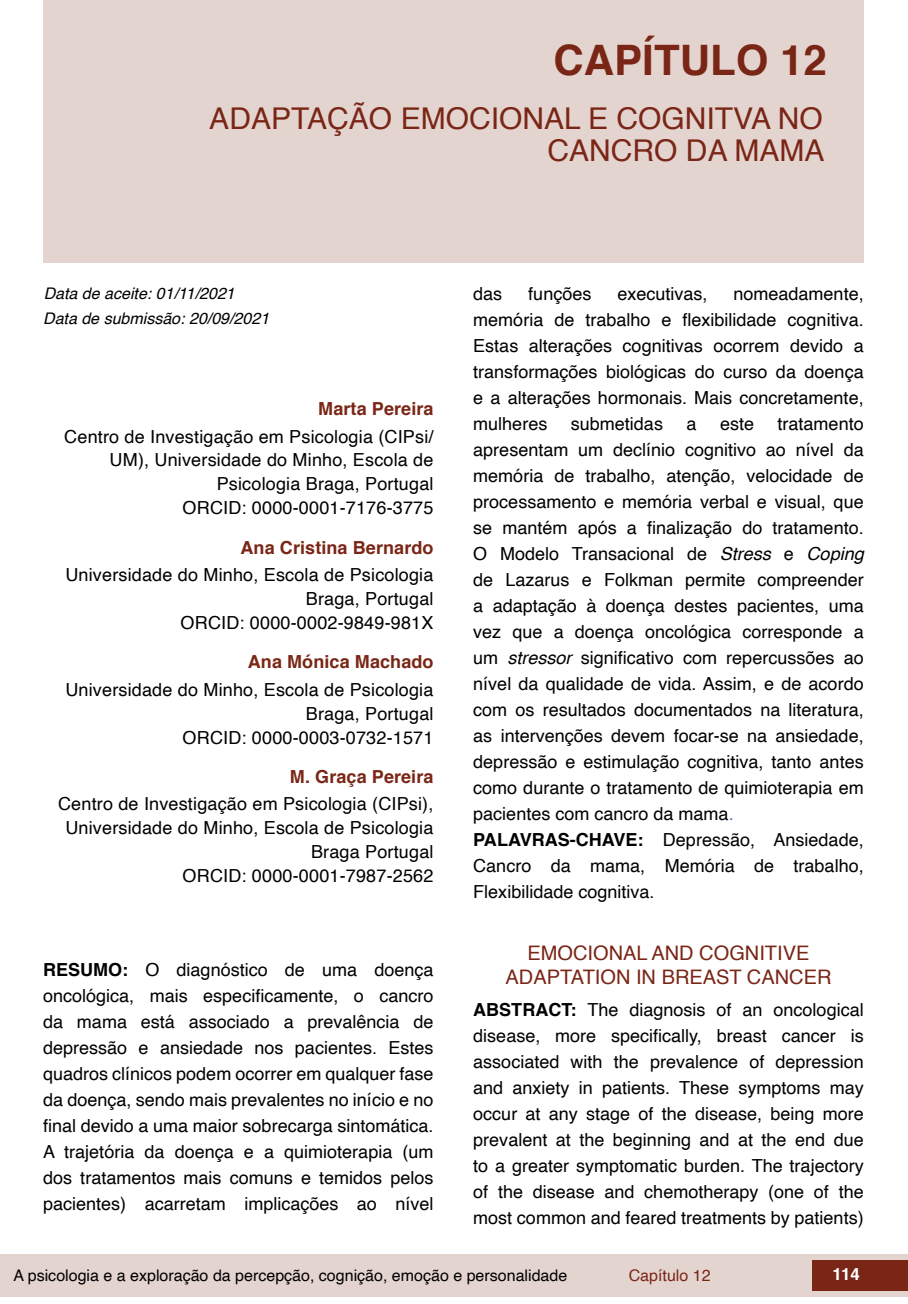
<style>
.page{position:relative;width:908px;height:1304px;background:#fff}
.page>*{position:absolute;margin:0;border:0;box-sizing:border-box;transform-origin:0 0}
.t1{font:700 42px "Helvetica";color:#7a2616}
.t2{font:30px/32px "Helvetica";color:#7a2616;text-align:right}
.t3{font:20px/24px "Helvetica";color:#7a2616;text-align:center}
.t4{font:18px/26px "Helvetica";color:#000;text-align:right}
.t5{font:700 18px "Helvetica";letter-spacing:.005em;color:#7a2616}
.t6{font:700 16.8px "Helvetica";color:#fff}
.t7{font:16px "Helvetica";color:#000}
.t8{font:italic 16px "Helvetica";color:#000}
.t9{font:16px "Helvetica";color:#7a2616}
.s1{font-weight:700}
.s2{font-style:italic}
.s3{color:#4472c4}
</style>
<div class="page">
<div style="left:0;top:1254px;width:906px;height:43px;background:#e4d4d0"></div>
<div style="left:812px;top:1261px;width:95px;height:30px;background:#7a2616"></div>
<div style="left:44px;top:0;width:819px;height:263px;background:#e4d4d0"></div>
<h1 class="t1" style="left:553px;top:26px;width:275px">CAPÍTULO 12</h1>
<h2 class="t2" style="left:209px;top:104px;width:616px">ADAPTAÇÃO EMOCIONAL E COGNITVA NO<br>CANCRO DA MAMA</h2>
<p class="t8" style="left:44px;top:280px;width:192px">Data de aceite: 01/11/2021</p>
<p class="t8" style="left:43px;top:306px;width:227px">Data de submissão: 20/09/2021</p>
<p class="t5" style="left:318px;top:394px;width:117px">Marta Pereira</p>
<p class="t4" style="left:64px;top:425px;width:370px;line-height:24px">Centro de Investigação em Psicologia (CIPsi/ UM), Universidade do Minho, Escola de Psicologia Braga, Portugal<br>ORCID: 0000-0001-7176-3775</p>
<p class="t5" style="left:240px;top:533px;width:194px">Ana Cristina Bernardo</p>
<p class="t4" style="left:65px;top:563px;width:369px;line-height:24px">Universidade do Minho, Escola de Psicologia<br>Braga, Portugal<br>ORCID: 0000-0002-9849-981X</p>
<p class="t5" style="left:248px;top:648px;width:187px">Ana Mónica Machado</p>
<p class="t4" style="left:65px;top:678px;width:369px;line-height:24px">Universidade do Minho, Escola de Psicologia<br>Braga, Portugal<br>ORCID: 0000-0003-0732-1571</p>
<p class="t5" style="left:290px;top:762px;width:145px">M. Graça Pereira</p>
<p class="t4" style="left:58px;top:793px;width:377px;line-height:24px">Centro de Investigação em Psicologia (CIPsi), Universidade do Minho, Escola de Psicologia Braga Portugal<br>ORCID: 0000-0001-7987-2562</p>
<p class="t4" style="left:43px;top:958px;width:392px;text-align:justify"><span class="s1">RESUMO:</span> O diagnóstico de uma doença oncológica, mais especificamente, o cancro da mama está associado a prevalência de depressão e ansiedade nos pacientes. Estes quadros clínicos podem ocorrer em qualquer fase da doença, sendo mais prevalentes no início e no final devido a uma maior sobrecarga sintomática.<br>A trajetória da doença e a quimioterapia (um dos tratamentos mais comuns e temidos pelos pacientes) acarretam implicações ao nível</p>
<p class="t4" style="left:473px;top:281px;width:31px">das</p>
<p class="t4" style="left:528px;top:281px;width:65px">funções</p>
<p class="t4" style="left:617px;top:281px;width:92px">executivas,</p>
<p class="t4" style="left:473px;top:281px;width:392px;text-align:justify;text-indent:260px">nomeadamente, memória de trabalho e flexibilidade cognitiva.<br>Estas alterações cognitivas ocorrem devido a transformações biológicas do curso da doença e a alterações hormonais. Mais concretamente, mulheres</p>
<p class="t4" style="left:570px;top:411px;width:94px">submetidas</p>
<p class="t4" style="left:686px;top:411px;width:12px">a</p>
<p class="t4" style="left:719px;top:411px;width:36px">este</p>
<p class="t4" style="left:473px;top:411px;width:392px;text-align:left;text-indent:304px">tratamento apresentam um declínio cognitivo ao nível da memória de trabalho, atenção, velocidade de processamento e memória verbal e visual, que se mantém após a finalização do tratamento.<br>O Modelo Transacional de <span class="s2">Stress</span> e <span class="s2">Coping </span>de Lazarus e Folkman permite compreender a adaptação à doença destes pacientes, uma vez que a doença oncológica corresponde a um <span class="s2">stressor</span> significativo com repercussões ao nível da qualidade de vida. Assim, e de acordo com os resultados documentados na literatura, as intervenções devem focar-se na ansiedade, depressão e estimulação cognitiva, tanto antes como durante o tratamento de quimioterapia em pacientes com cancro da mama<span class="s3">.<br></span><span class="s1">PALAVRAS-CHAVE:</span> Depressão, Ansiedade, Cancro da mama, Memória de trabalho, Flexibilidade cognitiva.</p>
<p class="t3" style="left:505px;top:942px;width:327px">EMOCIONAL AND COGNITIVE<br>ADAPTATION IN BREAST CANCER</p>
<p class="t4" style="left:473px;top:997px;width:392px;text-align:justify"><span class="s1">ABSTRACT:</span> The diagnosis of an oncological disease, more specifically, breast cancer is associated with the prevalence of depression and anxiety in patients. These symptoms may occur at any stage of the disease, being more prevalent at the beginning and at the end due to a greater symptomatic burden. The trajectory of the disease and chemotherapy (one of the most common and feared treatments by patients)</p>
<p class="t7" style="left:14px;top:1263px;width:555px">A psicologia e a exploração da percepção, cognição, emoção e personalidade</p>
<p class="t9" style="left:628px;top:1263px;width:83px">Capítulo 12</p>
<p class="t6" style="left:832px;top:1261px;width:29px">114</p>
</div>
